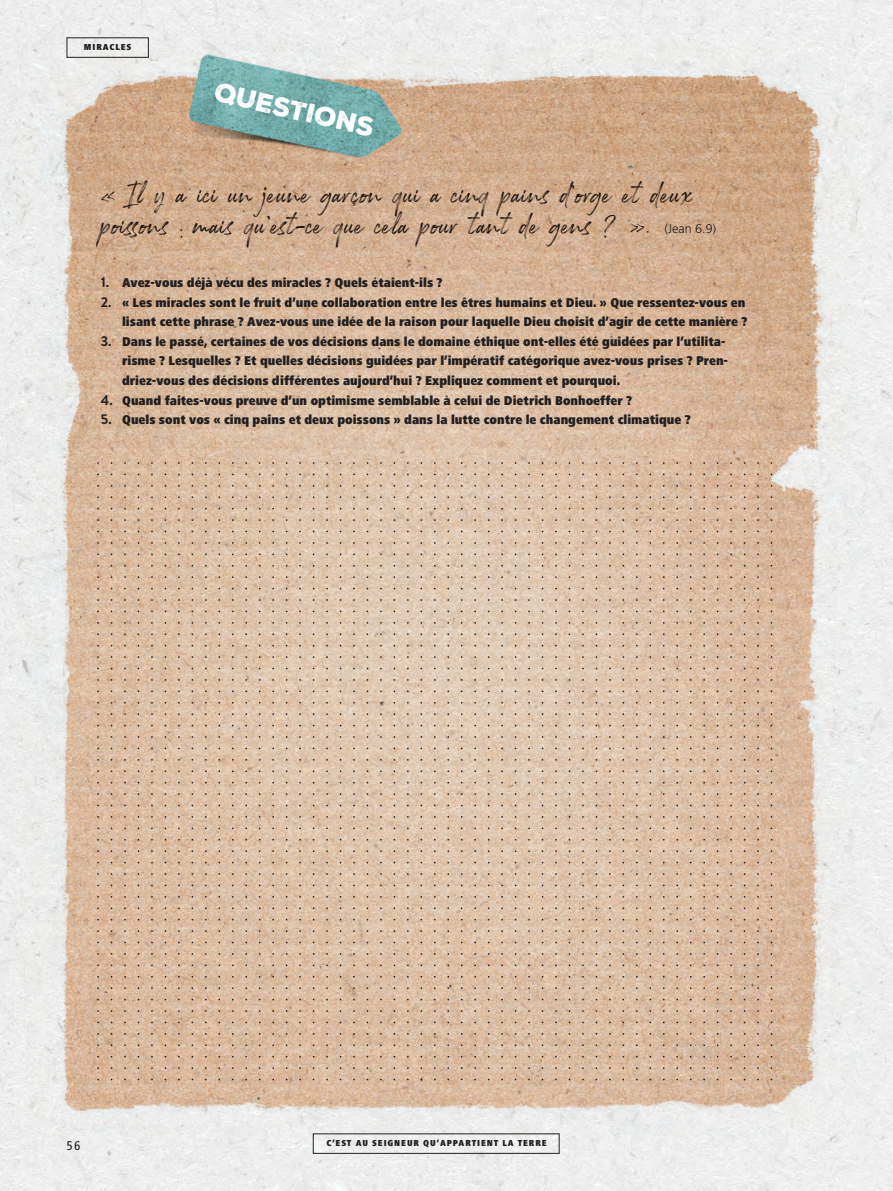
<style>
.page{position:relative;width:893px;height:1191px;background:#ededec}
.page>*{position:absolute;margin:0;border:0;box-sizing:border-box;transform-origin:0 0}
.t1{font:30px/31.5px "Rockness";letter-spacing:.02em;color:#231f20}
.t2{font:25.5px "Nexa Rust Sans 01 Regular 2";color:#fff}
.t3{font:900 condensed 13.2px/19.5px "Frutiger Next Pro";color:#231f20;text-align:right}
.t4{font:300 13.2px "Frutiger Next Pro";color:#231f20}
.t5{font:500 condensed 13.2px "Frutiger Next Pro";color:#231f20}
.t6{font:900 condensed 9px "Frutiger Next Pro";letter-spacing:.1em;color:#231f20}
.s1{font-size:19.5px}
.s2{font-family:"Brandon Grotesque";font-weight:700;font-stretch:normal;font-size:14.25px}
</style>
<div class="page">
<img style="left:20px;top:43px;width:873px;height:1092px">
<div style="left:67px;top:37px;width:82px;height:21px;border:1px solid #231f20"></div>
<p class="t6" style="left:84px;top:42px;width:49px">MIRACLES</p>
<p class="t2" style="left:219px;top:75px;width:165px;rotate:13deg">Questions</p>
<h1 class="t1" style="left:100px;top:176px;width:594px"><span class="s1">&lt;&lt;</span> Il y a ici un jeune garçon qui a cinq pains d’orge et deux poissons ; mais qu’est-ce que cela pour tant de gens ? <span class="s1">&gt;&gt;</span>.</h1>
<p class="t4" style="left:664px;top:221px;width:53px">(Jean 6.9)</p>
<p class="t3" style="left:101px;top:273px;width:343px"><span class="s2">1.</span> Avez-vous déjà vécu des miracles ? Quels étaient-ils ?</p>
<p class="t3" style="left:101px;top:293px;width:648px"><span class="s2">2.</span> « Les miracles sont le fruit d’une collaboration entre les êtres humains et Dieu. » Que ressentez-vous en lisant cette phrase ? Avez-vous une idée de la raison pour laquelle Dieu choisit d’agir de cette manière ?</p>
<p class="t3" style="left:122px;top:332px;width:607px;text-align:left;text-indent:-21px"><span class="s2">3.</span> Dans le passé, certaines de vos décisions dans le domaine éthique ont-elles été guidées par l’utilita&shy;risme ? Lesquelles ? Et quelles décisions guidées par l’impératif catégorique avez-vous prises ? Pren&shy;driez-vous des décisions différentes aujourd’hui ? Expliquez comment et pourquoi.</p>
<p class="t3" style="left:101px;top:390px;width:533px"><span class="s2">4.</span> Quand faites-vous preuve d’un optimisme semblable à celui de Dietrich Bonhoeffer ?</p>
<p class="t3" style="left:101px;top:410px;width:591px"><span class="s2">5.</span> Quels sont vos « cinq pains et deux poissons » dans la lutte contre le changement climatique ?</p>
<p class="t5" style="left:67px;top:1137px;width:15px">56</p>
<p class="t6" style="left:326px;top:1138px;width:222px">C’EST AU SEIGNEUR QU’APPARTIENT LA TERRE</p>
</div>
